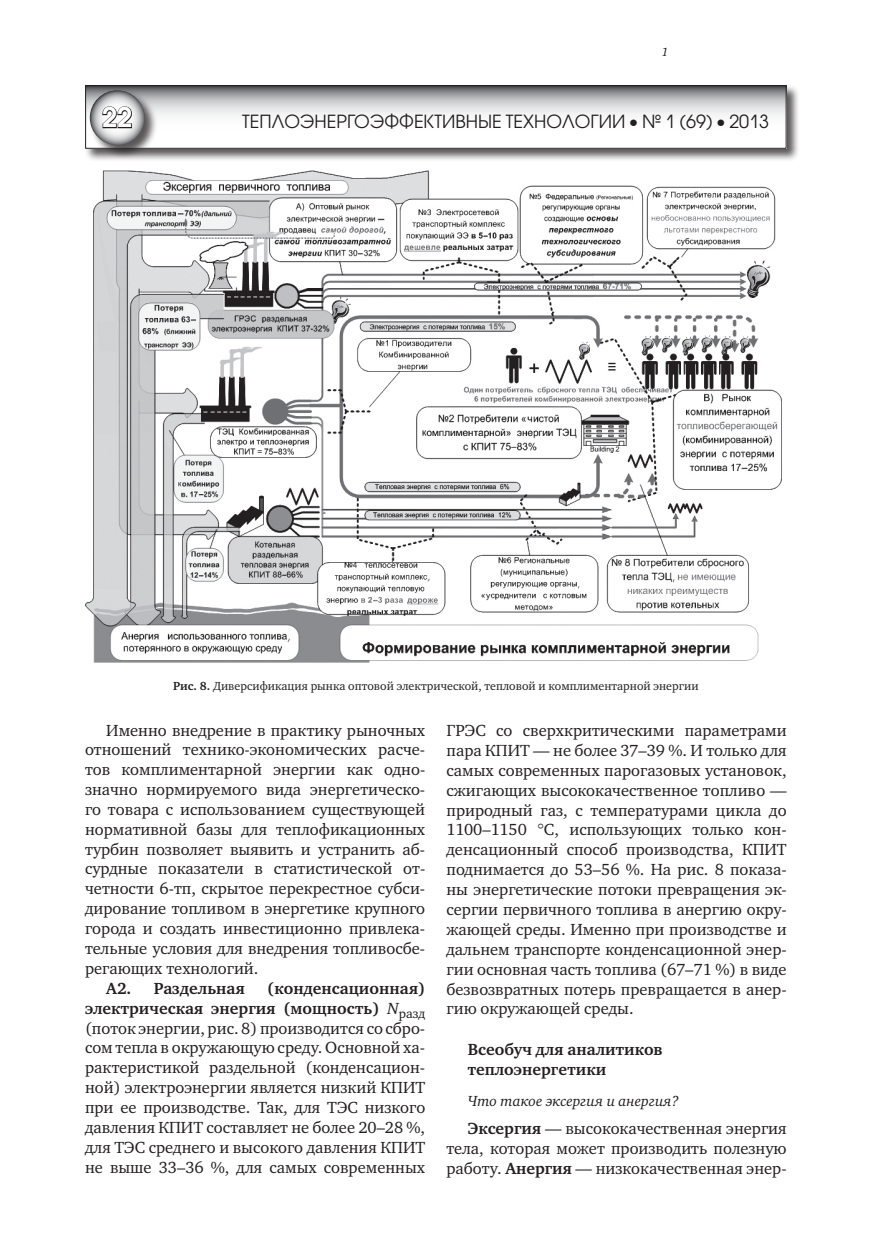
<style>
.page{position:relative;width:893px;height:1259px;background:#fff}
.page>*{position:absolute;margin:0;border:0;box-sizing:border-box;transform-origin:0 0}
.t1{font:600 27px "Avant Garde Gothic C";color:#fff}
.t2{font:18px "Avant Garde Gothic C";color:#231f20}
.t3{font:16.5px/20px "Charter C";color:#231f20;text-align:justify}
.t4{font:700 16.5px/19.8px "Charter C";color:#231f20}
.t5{font:italic 15px "Charter C";color:#231f20}
.t6{font:12px "Charter C";color:#231f20}
.t7{font:italic 12px "Charter C";color:#231f20}
.s1{font-weight:700}
.s2{font-style:italic}
</style>
<div class="page">
<div style="left:84px;top:84px;width:718px;height:81px;background:#231f20;opacity:.75"></div>
<svg style="left:87px;top:87px;width:697px;height:60px"></svg>
<div style="left:85px;top:85px;width:701px;height:64px;border:1px solid #231f20"></div>
<div style="left:89px;top:89px;width:75px;height:76px;background:#231f20;opacity:.75"></div>
<svg style="left:90px;top:90px;width:55px;height:55px;background:#b0b1b4"></svg>
<svg style="left:101px;top:106px;width:32px;height:23px"></svg>
<img style="left:85px;top:170px;width:697px;height:493px">
<p class="t7" style="left:662px;top:45px;width:8px">1</p>
<h1 class="t1" style="left:102px;top:101px;width:32px">22</h1>
<p class="t2" style="left:242px;top:111px;width:529px">Теплоэнергоэффективные технологии • № 1 (69) • 2013</p>
<p class="t6" style="left:173px;top:679px;width:527px"><span class="s1">Рис. 8.</span> Диверсификация рынка оптовой электрической, тепловой и комплиментарной энергии</p>
<p class="t3" style="left:446px;top:720px;width:342px">ГРЭС со сверхкритическими параметрами пара КПИТ — не более 37–39 %. И только для самых современных парогазовых установок, сжигающих высококачественное топливо — природный газ, с температурами цикла до 1100–1150 С, использующих только кон&shy;денсационный способ производства, КПИТ поднимается до 53–56 %. На рис. 8 показа&shy;ны энергетические потоки превращения эк&shy;сергии первичного топлива в анергию окру&shy;жающей среды. Именно при производстве и дальнем транспорте конденсационной энер&shy;гии основная часть топлива (67–71 %) в виде безвозвратных потерь превращается в анер&shy;гию окружающей среды.</p>
<p class="t4" style="left:468px;top:1040px;width:196px">Bсеобуч для аналитиков теплоэнергетики</p>
<p class="t5" style="left:468px;top:1092px;width:213px">Что такое эксергия и анергия?</p>
<p class="t3" style="left:446px;top:1119px;width:342px;text-indent:21px"><span class="s1">Эксергия</span> — высококачественная энергия тела, которая может производить полезную работу. <span class="s1">Анергия</span> — низкокачественная энер-</p>
<p class="t3" style="left:85px;top:720px;width:342px;text-indent:21px">Именно внедрение в практику рыночных отношений технико-экономических расче&shy;тов комплиментарной энергии как одно&shy;значно нормируемого вида энергетическо&shy;го товара с использованием существующей нормативной базы для теплофикационных турбин позволяет выявить и устранить аб&shy;сурдные показатели в статистической от&shy;четности 6-тп, скрытое перекрестное субси&shy;дирование топливом в энергетике крупного города и создать инвестиционно привлека&shy;тельные условия для внедрения топливосбе&shy;регающих технологий.</p>
<p class="t4" style="left:106px;top:978px;width:140px">А2. Раздельная</p>
<p class="t3" style="left:85px;top:978px;width:342px;text-indent:182px"><span class="s1">(конденсационная) электрическая энергия (мощность)</span> <span class="s2">N</span><sub>разд </sub>(поток энергии, рис. 8) производится со сбро&shy;сом тепла в окружающую среду. Основной ха&shy;рактеристикой раздельной (конденсацион&shy;ной) электроэнергии является низкий КПИТ при ее производстве. Так, для ТЭС низкого давления КПИТ составляет не более 20–28 %, для ТЭС среднего и высокого давления КПИТ не выше 33–36 %, для самых современных</p>
</div>
